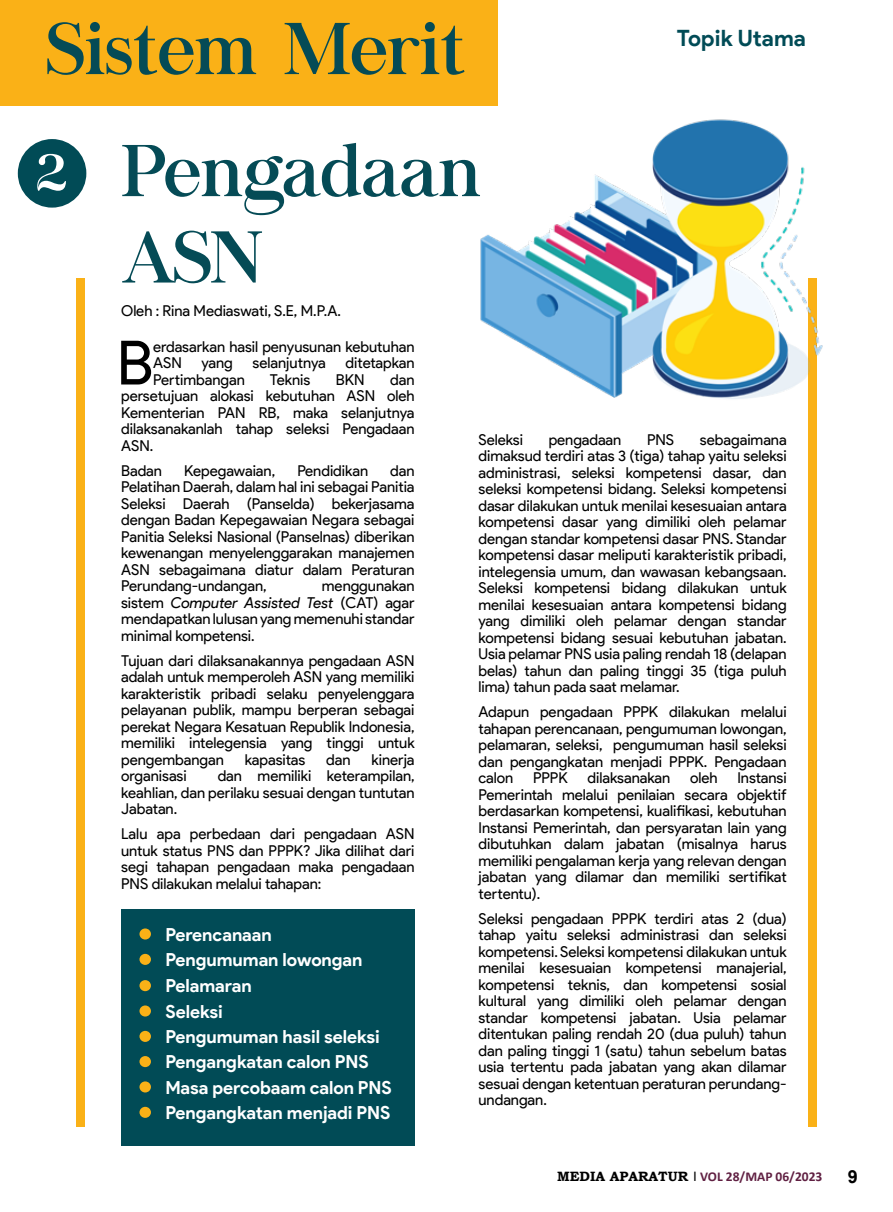
<style>
.page{position:relative;width:893px;height:1212px;background:#fff}
.page>*{position:absolute;margin:0;border:0;box-sizing:border-box;transform-origin:0 0}
.t1{font:72px/86.4px "Chapaza";color:#054b56}
.t2{font:61.05px "Product Sans";color:#000}
.t3{font:700 22.5px "Product Sans";letter-spacing:.005em;color:#014b56}
.t4{font:700 18px "Product Sans";letter-spacing:-.005em;color:#fff}
.t5{font:700 18px "Arial";color:#000}
.t6{font:15px/16.5px "Product Sans";color:#000;text-align:justify}
.t7{font:700 13.5px "Calibri";color:#602042}
.s1{font-size:59.25px;color:#fff}
.s2{font-style:italic}
.s3{font-family:"Bookman Old Style";color:#000}
.s4{font-weight:400;font-size:15px;color:#000}
</style>
<div class="page">
<hr style="left:0;top:0;width:1px;height:1212px;background:#014b56">
<div style="left:0;top:0;width:497px;height:105px;background:#fab117"></div>
<div style="left:121px;top:909px;width:294px;height:236px;background:#014b56"></div>
<div style="left:18px;top:139px;width:68px;height:69px;background:#014b56;border-radius:50%"></div>
<div style="left:139px;top:928px;width:12px;height:11px;background:#fab117;border-radius:50%"></div>
<div style="left:139px;top:980px;width:12px;height:11px;background:#fab117;border-radius:50%"></div>
<div style="left:139px;top:1056px;width:12px;height:11px;background:#fab117;border-radius:50%"></div>
<div style="left:139px;top:1005px;width:12px;height:11px;background:#fab117;border-radius:50%"></div>
<div style="left:139px;top:1081px;width:12px;height:11px;background:#fab117;border-radius:50%"></div>
<div style="left:139px;top:1031px;width:12px;height:11px;background:#fab117;border-radius:50%"></div>
<div style="left:139px;top:1107px;width:12px;height:11px;background:#fab117;border-radius:50%"></div>
<div style="left:139px;top:954px;width:12px;height:11px;background:#fab117;border-radius:50%"></div>
<div style="left:76px;top:279px;width:9px;height:848px;background:#fab117"></div>
<div style="left:808px;top:279px;width:9px;height:848px;background:#fab117"></div>
<img style="left:480px;top:119px;width:343px;height:280px">
<h1 class="t1" style="left:46px;top:6px;width:421px">Sistem Merit</h1>
<h1 class="t1" style="left:121px;top:128px;width:361px;text-indent:-85px"><span class="s1">2</span> Pengadaan<br>ASN</h1>
<p class="t6" style="left:121px;top:303px;width:221px">Oleh : Rina Mediaswati, S.E, M.P.A.</p>
<h3 class="t3" style="left:677px;top:24px;width:131px">Topik Utama</h3>
<h2 class="t2" style="left:117px;top:329px;width:38px">B</h2>
<p class="t6" style="left:153px;top:338px;width:263px">erdasarkan hasil penyusunan kebutuhan<br>ASN</p>
<p class="t6" style="left:201px;top:355px;width:33px">yang</p>
<p class="t6" style="left:253px;top:355px;width:75px">selanjutnya</p>
<p class="t6" style="left:346px;top:355px;width:71px">ditetapkan</p>
<p class="t6" style="left:153px;top:371px;width:93px">Pertimbangan</p>
<p class="t6" style="left:270px;top:371px;width:42px">Teknis</p>
<p class="t6" style="left:336px;top:371px;width:30px">BKN</p>
<p class="t6" style="left:121px;top:371px;width:295px;text-indent:269px">dan persetujuan alokasi kebutuhan ASN oleh Kementerian PAN RB, maka selanjutnya dilaksanakanlah tahap seleksi Pengadaan ASN.</p>
<p class="t6" style="left:121px;top:462px;width:42px">Badan</p>
<p class="t6" style="left:184px;top:462px;width:93px">Kepegawaian,</p>
<p class="t6" style="left:297px;top:462px;width:72px">Pendidikan</p>
<p class="t6" style="left:121px;top:462px;width:295px;text-indent:269px">dan Pelatihan Daerah, dalam hal ini sebagai Panitia Seleksi Daerah (Panselda) bekerjasama dengan Badan Kepegawaian Negara sebagai Panitia Seleksi Nasional (Panselnas) diberikan kewenangan menyelenggarakan manajemen ASN sebagaimana diatur dalam Peraturan Perundang-undangan,</p>
<p class="t6" style="left:121px;top:578px;width:295px;text-indent:201px">menggunakan sistem <span class="s2">Computer Assisted Test</span> (CAT) agar mendapatkan lulusan yang memenuhi standar minimal kompetensi.</p>
<p class="t6" style="left:121px;top:652px;width:295px">Tujuan dari dilaksanakannya pengadaan ASN adalah untuk memperoleh ASN yang memiliki karakteristik pribadi selaku penyelenggara pelayanan publik, mampu berperan sebagai perekat Negara Kesatuan Republik Indonesia, memiliki intelegensia yang tinggi untuk pengembangan</p>
<p class="t6" style="left:245px;top:751px;width:62px">kapasitas</p>
<p class="t6" style="left:326px;top:751px;width:26px">dan</p>
<p class="t6" style="left:372px;top:751px;width:45px">kinerja</p>
<p class="t6" style="left:121px;top:768px;width:295px;text-indent:97px">dan memiliki keterampilan, keahlian, dan perilaku sesuai dengan tuntutan Jabatan.</p>
<p class="t6" style="left:121px;top:826px;width:295px">Lalu apa perbedaan dari pengadaan ASN untuk status PNS dan PPPK? Jika dilihat dari segi tahapan pengadaan maka pengadaan PNS dilakukan melalui tahapan:</p>
<p class="t6" style="left:121px;top:768px;width:67px">organisasi</p>
<p class="t4" style="left:165px;top:923px;width:108px">Perencanaan</p>
<p class="t4" style="left:165px;top:975px;width:88px">Pelamaran</p>
<p class="t4" style="left:165px;top:949px;width:198px">Pengumuman lowongan</p>
<p class="t4" style="left:165px;top:1000px;width:59px">Seleksi</p>
<p class="t4" style="left:165px;top:1026px;width:216px">Pengumuman hasil seleksi</p>
<p class="t4" style="left:165px;top:1051px;width:205px">Pengangkatan calon PNS</p>
<p class="t4" style="left:165px;top:1076px;width:228px">Masa percobaam calon PNS</p>
<p class="t4" style="left:165px;top:1102px;width:227px">Pengangkatan menjadi PNS</p>
<p class="t6" style="left:478px;top:431px;width:46px">Seleksi</p>
<p class="t6" style="left:549px;top:431px;width:74px">pengadaan</p>
<p class="t6" style="left:647px;top:431px;width:29px">PNS</p>
<p class="t6" style="left:478px;top:431px;width:310px;text-indent:221px">sebagaimana dimaksud terdiri atas 3 (tiga) tahap yaitu seleksi administrasi, seleksi kompetensi dasar, dan seleksi kompetensi bidang. Seleksi kompetensi dasar dilakukan untuk menilai kesesuaian antara kompetensi dasar yang dimiliki oleh pelamar dengan standar kompetensi dasar PNS. Standar kompetensi dasar meliputi karakteristik pribadi, intelegensia umum, dan wawasan kebangsaan.<br>Seleksi kompetensi bidang dilakukan untuk menilai kesesuaian antara kompetensi bidang yang dimiliki oleh pelamar dengan standar kompetensi bidang sesuai kebutuhan jabatan.<br>Usia pelamar PNS usia paling rendah 18 (delapan belas) tahun dan paling tinggi 35 (tiga puluh lima) tahun pada saat melamar.</p>
<p class="t6" style="left:478px;top:704px;width:310px">Adapun pengadaan PPPK dilakukan melalui tahapan perencanaan, pengumuman lowongan, pelamaran, seleksi, pengumuman hasil seleksi dan pengangkatan menjadi PPPK. Pengadaan calon</p>
<p class="t6" style="left:478px;top:770px;width:310px;text-indent:259px">Instansi Pemerintah melalui penilaian secara objektif berdasarkan kompetensi, kualifikasi, kebutuhan Instansi Pemerintah, dan persyaratan lain yang dibutuhkan dalam jabatan (misalnya harus memiliki pengalaman kerja yang relevan dengan jabatan yang dilamar dan memiliki sertifikat tertentu).</p>
<p class="t6" style="left:478px;top:910px;width:310px">Seleksi pengadaan PPPK terdiri atas 2 (dua) tahap yaitu seleksi administrasi dan seleksi kompetensi. Seleksi kompetensi dilakukan untuk menilai kesesuaian kompetensi manajerial, kompetensi teknis, dan kompetensi sosial kultural yang dimiliki oleh pelamar dengan standar kompetensi jabatan. Usia pelamar ditentukan paling rendah 20 (dua puluh) tahun dan paling tinggi 1 (satu) tahun sebelum batas usia tertentu pada jabatan yang akan dilamar sesuai dengan ketentuan peraturan perundang&shy;undangan.</p>
<p class="t6" style="left:533px;top:770px;width:36px">PPPK</p>
<p class="t6" style="left:588px;top:770px;width:84px">dilaksanakan</p>
<p class="t6" style="left:690px;top:770px;width:29px">oleh</p>
<p class="t7" style="left:557px;top:1167px;width:267px"><span class="s3">MEDIA APARATUR</span> <span class="s4">I</span> VOL 28/MAP 06/2023</p>
<p class="t5" style="left:848px;top:1164px;width:12px">9</p>
</div>
